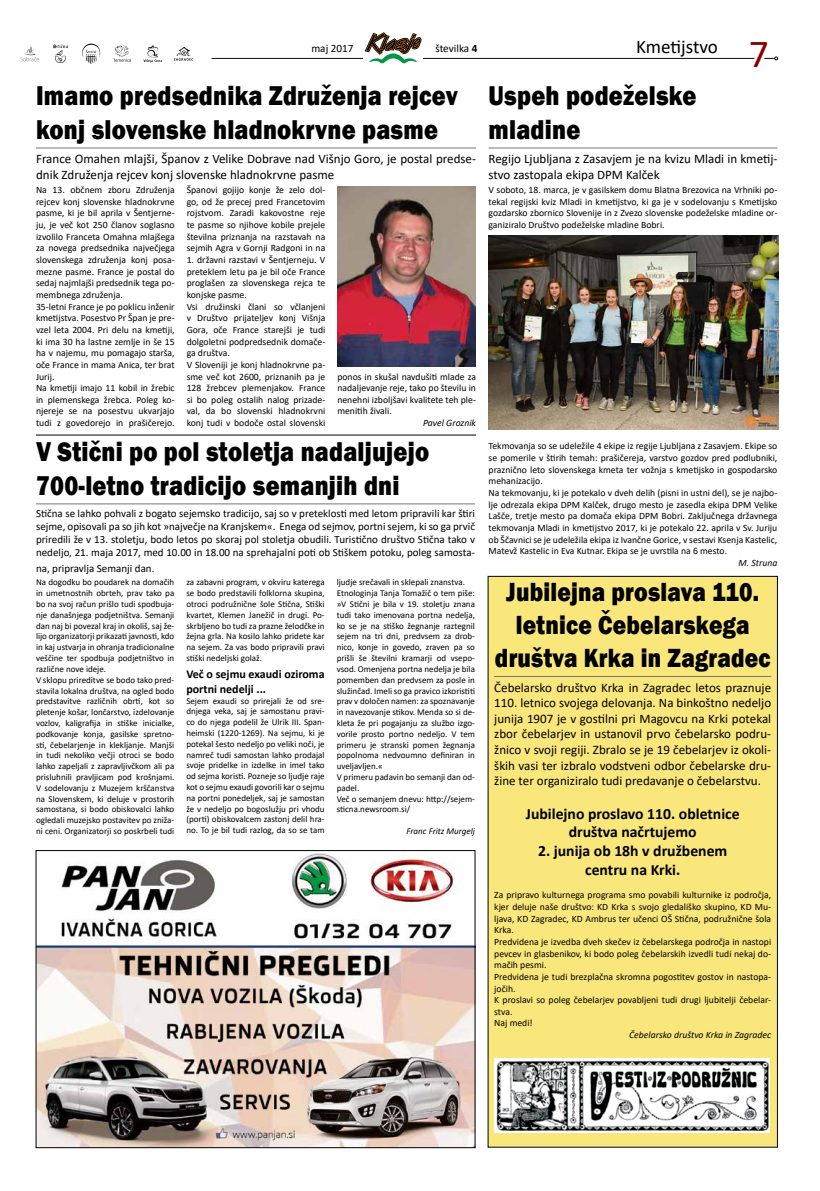
<style>
.page{position:relative;width:820px;height:1191px;background:#fff}
.page>*{position:absolute;margin:0;border:0;box-sizing:border-box;transform-origin:0 0}
.t1{font:39.8px "Calibri";color:#870000}
.t2{font:800 28px/33.6px "Franklin Gothic";letter-spacing:.01em;color:#000;scale:.85 1}
.t3{font:800 27px/33px "Franklin Gothic";letter-spacing:.01em;color:#000;text-align:center;scale:.85 1}
.t4{font:19.1px "Calibri";letter-spacing:-.005em;color:#000}
.t5{font:700 15.7px/18.8px "Calibri";color:#000;text-align:center}
.t6{font:13px/15.6px "Calibri";color:#000}
.t7{font:700 12px/14.4px "Calibri";color:#000}
.t8{font:11.2px "Calibri";color:#000}
.t9{font:11px/13.2px "Calibri";color:#000;text-align:justify}
.t10{font:9.7px/11.6px "Calibri";color:#000}
.t11{font:italic 9.7px "Calibri";color:#000}
.t12{font:9px/10.8px "Calibri";color:#000}
.t13{font:italic 9px "Calibri";color:#000}
.s1{font-weight:700}
</style>
<div class="page">
<svg style="left:20px;top:46px;width:19px;height:15px"></svg>
<svg style="left:53px;top:44px;width:15px;height:19px"></svg>
<svg style="left:143px;top:45px;width:19px;height:17px"></svg>
<svg style="left:82px;top:43px;width:19px;height:21px"></svg>
<svg style="left:174px;top:47px;width:19px;height:14px"></svg>
<svg style="left:113px;top:46px;width:18px;height:16px"></svg>
<svg style="left:211px;top:32px;width:566px;height:32px"></svg>
<hr style="left:36px;top:147px;width:440px;height:1px;background:#797571">
<img style="left:337px;top:186px;width:138px;height:180px">
<hr style="left:488px;top:147px;width:289px;height:1px;background:#797571">
<img style="left:488px;top:236px;width:290px;height:193px">
<div style="left:488px;top:576px;width:289px;height:571px;background:#fae77c"></div>
<hr style="left:494px;top:676px;width:277px;height:1px;background:#797571">
<hr style="left:36px;top:503px;width:439px;height:1px;background:#797571">
<hr style="left:36px;top:434px;width:440px;height:1px;background:#000">
<img style="left:38px;top:853px;width:435px;height:293px">
<div style="left:36px;top:850px;width:439px;height:298px;border:1px solid #000"></div>
<img style="left:494px;top:1059px;width:274px;height:73px">
<p class="t8" style="left:311px;top:41px;width:44px">maj 2017</p>
<p class="t8" style="left:435px;top:41px;width:43px">številka <span class="s1">4</span></p>
<h3 class="t4" style="left:636px;top:33px;width:83px">Kmetijstvo</h3>
<h2 class="t2" style="left:36px;top:79px;width:497px">Imamo predsednika Združenja rejcev konj slovenske hladnokrvne pasme</h2>
<h3 class="t6" style="left:36px;top:151px;width:441px">France Omahen mlajši, Španov z Velike Dobrave nad Višnjo Goro, je postal predse&shy;dnik Združenja rejcev konj slovenske hladnokrvne pasme</h3>
<p class="t10" style="left:36px;top:184px;width:140px">Na 13. občnem zboru Združenja rejcev konj slovenske hladnokrvne pasme, ki je bil aprila v Šentjerne&shy;ju, je več kot 250 članov soglasno izvolilo Franceta Omahna mlajšega za novega predsednika največjega slovenskega združenja konj posa&shy;mezne pasme. France je postal do sedaj najmlajši predsednik tega po&shy;membnega združenja.<br>35-letni France je po poklicu inženir kmetijstva. Posestvo Pr Špan je pre&shy;vzel leta 2004. Pri delu na kmetiji, ki ima 30 ha lastne zemlje in še 15 ha v najemu, mu pomagajo starša, oče France in mama Anica, ter brat<br>Jurij.<br>Na kmetiji imajo 11 kobil in žrebic in plemenskega žrebca. Poleg ko&shy;njereje se na posestvu ukvarjajo tudi z govedorejo in prašičerejo.</p>
<p class="t10" style="left:187px;top:184px;width:140px;text-align:justify">Španovi gojijo konje že zelo dol&shy;go, od že precej pred Francetovim rojstvom. Zaradi kakovostne reje te pasme so njihove kobile prejele številna priznanja na razstavah na sejmih Agra v Gornji Radgoni in na</p>
<h1 class="t1" style="left:748px;top:26px;width:22px">7</h1>
<h2 class="t2" style="left:488px;top:79px;width:246px">Uspeh podeželske mladine</h2>
<h3 class="t6" style="left:488px;top:151px;width:290px">Regijo Ljubljana z Zasavjem je na kvizu Mladi in kmetij&shy;stvo zastopala ekipa DPM Kalček</h3>
<p class="t10" style="left:488px;top:184px;width:290px;text-align:justify">V soboto, 18. marca, je v gasilskem domu Blatna Brezovica na Vrhniki po&shy;tekal regijski kviz Mladi in kmetijstvo, ki ga je v sodelovanju s Kmetijsko gozdarsko zbornico Slovenije in z Zvezo slovenske podeželske mladine or&shy;ganiziralo Društvo podeželske mladine Bobri.</p>
<p class="t10" style="left:187px;top:254px;width:140px">1. državni razstavi v Šentjerneju. V preteklem letu pa je bil oče France proglašen za slovenskega rejca te konjske pasme.<br>Vsi družinski člani so včlanjeni v Društvo prijateljev konj Višnja<br>Gora, oče France starejši je tudi dolgoletni podpredsednik domače&shy;ga društva.<br>V Sloveniji je konj hladnokrvne pa&shy;sme več kot 2600, priznanih pa je<br>128 žrebcev plemenjakov. France si bo poleg ostalih nalog prizade&shy;val, da bo slovenski hladnokrvni konj tudi v bodoče ostal slovenski</p>
<p class="t10" style="left:337px;top:370px;width:140px;text-align:justify">ponos in skušal navdušiti mlade za nadaljevanje reje, tako po številu in nenehni izboljšavi kvalitete teh ple&shy;menitih živali.</p>
<p class="t11" style="left:423px;top:416px;width:54px">Pavel Groznik</p>
<h2 class="t2" style="left:36px;top:435px;width:464px">V Stični po pol stoletja nadaljujejo<br>700-letno tradicijo semanjih dni</h2>
<p class="t9" style="left:36px;top:506px;width:440px">Stična se lahko pohvali z bogato sejemsko tradicijo, saj so v preteklosti med letom pripravili kar štiri sejme, opisovali pa so jih kot »največje na Kranjskem«. Enega od sejmov, portni sejem, ki so ga prvič priredili že v 13. stoletju, bodo letos po skoraj pol stoletja obudili. Turistično društvo Stična tako v nedeljo, 21. maja 2017, med 10.00 in 18.00 na sprehajalni poti ob Stiškem potoku, poleg samosta-</p>
<p class="t9" style="left:36px;top:561px;width:120px">na, pripravlja Semanji dan.</p>
<p class="t12" style="left:36px;top:577px;width:140px">Na dogodku bo poudarek na domačih in umetnostnih obrteh, prav tako pa bo na svoj račun prišlo tudi spodbuja&shy;nje današnjega podjetništva. Semanji dan naj bi povezal kraj in okoliš, saj že&shy;lijo organizatorji prikazati javnosti, kdo in kaj ustvarja in ohranja tradicionalne veščine ter spodbuja podjetništvo in različne nove ideje.<br>V sklopu prireditve se bodo tako pred&shy;stavila lokalna društva, na ogled bodo predstavitve različnih obrti, kot so pletenje košar, lončarstvo, izdelovanje vozlov, kaligrafija in stiške inicialke, podkovanje konja, gasilske spretno&shy;sti, čebelarjenje in klekljanje. Manjši in tudi nekoliko večji otroci se bodo lahko zapeljali z zapravljivčkom ali pa prisluhnili pravljicam pod krošnjami.<br>V sodelovanju z Muzejem krščanstva na Slovenskem, ki deluje v prostorih samostana, si bodo obiskovalci lahko ogledali muzejsko postavitev po zniža&shy;ni ceni. Organizatorji so poskrbeli tudi</p>
<p class="t12" style="left:186px;top:577px;width:140px;text-align:justify">za zabavni program, v okviru katerega se bodo predstavili folklorna skupina, otroci podružnične šole Stična, Stiški kvartet, Klemen Janežič in drugi. Po&shy;skrbljeno bo tudi za prazne želodčke in žejna grla. Na kosilo lahko pridete kar na sejem. Za vas bodo pripravili pravi stiški nedeljski golaž.</p>
<p class="t12" style="left:336px;top:577px;width:140px">ljudje srečavali in sklepali znanstva.<br>Etnologinja Tanja Tomažič o tem piše: »V Stični je bila v 19. stoletju znana tudi tako imenovana portna nedelja, ko se je na stiško žegnanje raztegnil sejem na tri dni, predvsem za drob&shy;nico, konje in govedo, zraven pa so prišli še številni kramarji od vsepo&shy;vsod. Omenjena portna nedelja je bila pomemben dan predvsem za posle in služinčad. Imeli so ga pravico izkoristiti prav v določen namen: za spoznavanje in navezovanje stikov. Menda so si de&shy;kleta že pri pogajanju za službo izgo&shy;vorile prosto portno nedeljo. V tem primeru je stranski pomen žegnanja popolnoma nedvoumno definiran in uveljavljen.«<br>V primeru padavin bo semanji dan od&shy;padel.<br>Več o semanjem dnevu: http://sejem&shy;sticna.newsroom.si/</p>
<p class="t13" style="left:406px;top:824px;width:70px">Franc Fritz Murgelj</p>
<p class="t7" style="left:186px;top:667px;width:140px">Več o sejmu exaudi oziroma portni nedelji ...</p>
<p class="t12" style="left:186px;top:695px;width:140px;text-align:justify">Sejem exaudi so prirejali že od sre&shy;dnjega veka, saj je samostanu pravi&shy;co do njega podelil že Ulrik III. Span&shy;heimski (1220-1269). Na sejmu, ki je potekal šesto nedeljo po veliki noči, je namreč tudi samostan lahko prodajal svoje pridelke in izdelke in imel tako od sejma koristi. Pozneje so ljudje raje kot o sejmu exaudi govorili kar o sejmu na portni ponedeljek, saj je samostan že v nedeljo po bogoslužju pri vhodu (porti) obiskovalcem zastonj delil hra&shy;no. To je bil tudi razlog, da so se tam</p>
<p class="t10" style="left:488px;top:440px;width:290px">Tekmovanja so se udeležile 4 ekipe iz regije Ljubljana z Zasavjem. Ekipe so se pomerile v štirih temah: prašičereja, varstvo gozdov pred podlubniki, praznično leto slovenskega kmeta ter vožnja s kmetijsko in gospodarsko mehanizacijo.<br>Na tekmovanju, ki je potekalo v dveh delih (pisni in ustni del), se je najbo&shy;lje odrezala ekipa DPM Kalček, drugo mesto je zasedla ekipa DPM Velike Lašče, tretje mesto pa domača ekipa DPM Bobri. Zaključnega državnega tekmovanja Mladi in kmetijstvo 2017, ki je potekalo 22. aprila v Sv. Juriju ob Ščavnici se je udeležila ekipa iz Ivančne Gorice, v sestavi Ksenja Kastelic, Matevž Kastelic in Eva Kutnar. Ekipa se je uvrstila na 6 mesto.</p>
<p class="t11" style="left:738px;top:556px;width:40px">M. Struna</p>
<h3 class="t3" style="left:494px;top:576px;width:325px">Jubilejna proslava 110. letnice Čebelarskega društva Krka in Zagradec</h3>
<p class="t6" style="left:494px;top:679px;width:278px;text-align:justify">Čebelarsko društvo Krka in Zagradec letos praznuje 110. letnico svojega delovanja. Na binkoštno nedeljo junija 1907 je v gostilni pri Magovcu na Krki potekal zbor čebelarjev in ustanovil prvo čebelarsko podru&shy;žnico v svoji regiji. Zbralo se je 19 čebelarjev iz okoli&shy;ških vasi ter izbralo vodstveni odbor čebelarske dru&shy;žine ter organiziralo tudi predavanje o čebelarstvu.</p>
<h3 class="t5" style="left:525px;top:803px;width:215px">Jubilejno proslavo 110. obletnice društva načrtujemo</h3>
<h3 class="t5" style="left:538px;top:841px;width:191px">2. junija ob 18h v družbenem centru na Krki.</h3>
<p class="t10" style="left:494px;top:889px;width:278px">Za pripravo kulturnega programa smo povabili kulturnike iz področja, kjer deluje naše društvo: KD Krka s svojo gledališko skupino, KD Mu&shy;ljava, KD Zagradec, KD Ambrus ter učenci OŠ Stična, podružnične šola Krka.<br>Predvidena je izvedba dveh skečev iz čebelarskega področja in nastopi pevcev in glasbenikov, ki bodo poleg čebelarskih izvedli tudi nekaj do&shy;mačih pesmi.<br>Predvidena je tudi brezplačna skromna pogostitev gostov in nastopa&shy;jočih.<br>K proslavi so poleg čebelarjev povabljeni tudi drugi ljubitelji čebelar&shy;stva.<br>Naj medi!</p>
<p class="t11" style="left:629px;top:1028px;width:143px">Čebelarsko društvo Krka in Zagradec</p>
</div>
